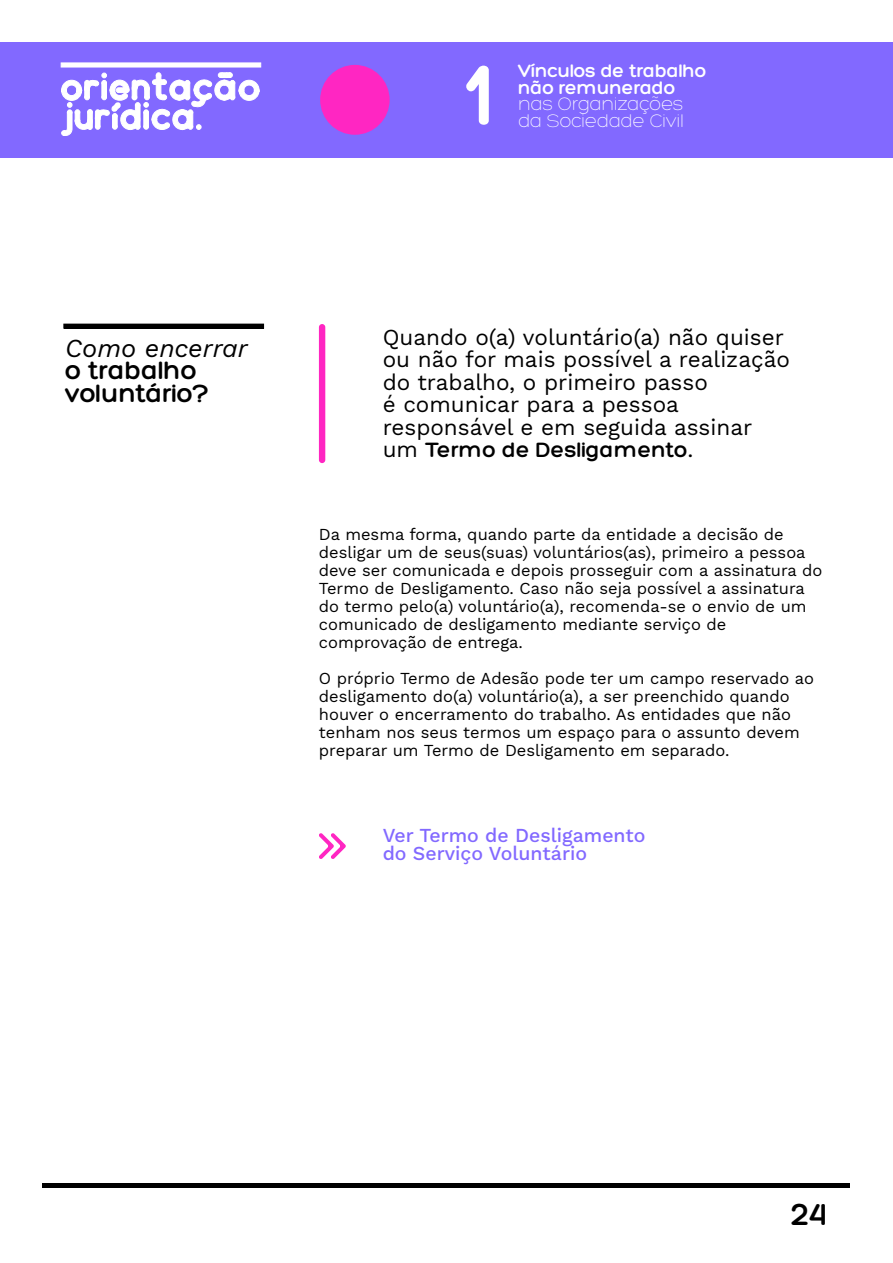
<style>
.page{position:relative;width:893px;height:1263px;background:#fff}
.page>*{position:absolute;margin:0;border:0;box-sizing:border-box;transform-origin:0 0}
.t1{font:700 90px "Hero";color:#fff}
.t2{font:700 33px "Hero";color:#000}
.t3{font:700 27px/22.5px "Hero";color:#000}
.t4{font:italic 25.5px "Work Sans";letter-spacing:-.005em;color:#000}
.t5{font:22.5px/22.5px "Work Sans";color:#000}
.t6{font:700 22.5px "Hero";color:#000}
.t7{font:19.5px/18px "Work Sans";color:#8269ff}
.t8{font:700 19.5px/16.5px "Hero";letter-spacing:-.01em;color:#fff}
.t9{font:300 19.5px/16.5px "Hero";letter-spacing:-.01em;color:#fff}
.t10{font:16.5px/18px "Work Sans";color:#000}
.s1{font-family:"Work Sans";font-weight:400}
</style>
<div class="page">
<hr style="left:43px;top:1184px;width:807px;height:4px;background:#000">
<div style="left:0;top:43px;width:893px;height:115px;background:#8269ff"></div>
<svg style="left:320px;top:65px;width:70px;height:70px"></svg>
<hr style="left:61px;top:63px;width:200px;height:4px;background:#fff">
<svg style="left:61px;top:73px;width:198px;height:63px"></svg>
<div style="left:64px;top:324px;width:200px;height:4px;border:1px solid #000"></div>
<div style="left:319px;top:324px;width:6px;height:139px;background:#ff26c2;border-radius:3px"></div>
<svg style="left:319px;top:833px;width:27px;height:26px"></svg>
<h1 class="t1" style="left:463px;top:47px;width:31px">1</h1>
<p class="t8" style="left:518px;top:64px;width:190px">Vínculos de trabalho não remunerado</p>
<p class="t9" style="left:518px;top:96px;width:167px">nas Organizações da Sociedade Civil</p>
<h3 class="t4" style="left:65px;top:329px;width:184px">Como encerrar</h3>
<h3 class="t3" style="left:65px;top:360px;width:145px">o trabalho voluntário?</h3>
<h3 class="t5" style="left:383px;top:325px;width:409px">Quando o(a) voluntário(a) não quiser ou não for mais possível a realização do trabalho, o primeiro passo<br>é comunicar para a pessoa responsável e em seguida assinar</h3>
<h3 class="t6" style="left:383px;top:438px;width:312px"><span class="s1">um</span> Termo de Desligamento<span class="s1">.</span></h3>
<p class="t10" style="left:319px;top:525px;width:505px">Da mesma forma, quando parte da entidade a decisão de desligar um de seus(suas) voluntários(as), primeiro a pessoa deve ser comunicada e depois prosseguir com a assinatura do Termo de Desligamento. Caso não seja possível a assinatura do termo pelo(a) voluntário(a), recomenda-se o envio de um comunicado de desligamento mediante serviço de comprovação de entrega.</p>
<p class="t10" style="left:319px;top:669px;width:497px">O próprio Termo de Adesão pode ter um campo reservado ao desligamento do(a) voluntário(a), a ser preenchido quando houver o encerramento do trabalho. As entidades que não tenham nos seus termos um espaço para o assunto devem preparar um Termo de Desligamento em separado.</p>
<p class="t7" style="left:383px;top:825px;width:264px">Ver Termo de Desligamento do Serviço Voluntário</p>
<h2 class="t2" style="left:791px;top:1197px;width:37px">24</h2>
</div>
